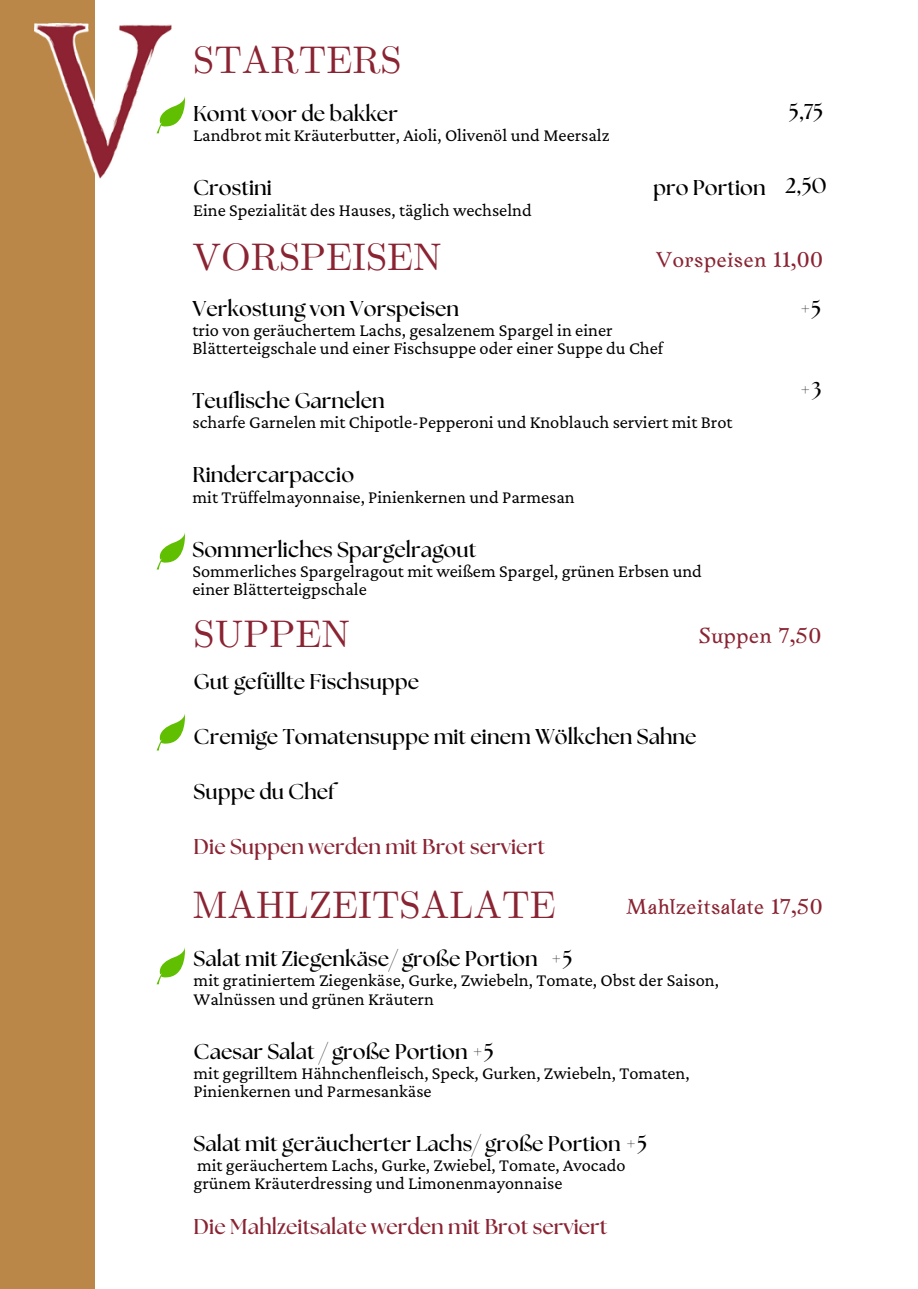
<style>
.page{position:relative;width:918px;height:1289px;background:#fff}
.page>*{position:absolute;margin:0;border:0;box-sizing:border-box;transform-origin:0 0}
.t1{font:38.25px "CMU Serif";color:#8a2332}
.t2{font:700 21.45px "The Seasons";color:#000}
.t3{font:700 21.45px "The Seasons";color:#8a2332}
.t4{font:21.45px "Zenaida";color:#8a2332}
.t5{font:18.3px/18px "Crimson Pro";color:#000}
</style>
<div class="page">
<div style="left:0;top:0;width:95px;height:1288px;background:#ba8748"></div>
<img style="left:34px;top:23px;width:137px;height:156px">
<svg style="left:156px;top:96px;width:29px;height:37px"></svg>
<svg style="left:156px;top:533px;width:29px;height:36px"></svg>
<svg style="left:156px;top:714px;width:29px;height:36px"></svg>
<svg style="left:156px;top:947px;width:29px;height:37px"></svg>
<h3 class="t1" style="left:193px;top:38px;width:210px">STARTERS</h3>
<p class="t2" style="left:193px;top:104px;width:206px">Komt voor de bakker</p>
<h2 class="t5" style="left:193px;top:126px;width:418px">Landbrot mit Kräuterbutter, Aioli, Olivenöl und Meersalz</h2>
<h2 class="t2" style="left:193px;top:178px;width:80px">Crostini</h2>
<h2 class="t2" style="left:653px;top:178px;width:114px">pro Portion</h2>
<p class="t5" style="left:193px;top:200px;width:340px">Eine Spezialität des Hauses, täglich wechselnd</p>
<p class="t2" style="left:789px;top:102px;width:36px">5,75</p>
<p class="t2" style="left:786px;top:175px;width:43px">2,50</p>
<p class="t1" style="left:193px;top:234px;width:251px">VORSPEISEN</p>
<p class="t2" style="left:193px;top:298px;width:268px">Verkostung von Vorspeisen</p>
<p class="t5" style="left:193px;top:321px;width:472px">trio von geräuchertem Lachs, gesalzenem Spargel in einer<br>Blätterteigschale und einer Fischsuppe oder einer Suppe du Chef</p>
<p class="t2" style="left:193px;top:391px;width:194px">Teuflische Garnelen</p>
<p class="t5" style="left:193px;top:413px;width:542px">scharfe Garnelen mit Chipotle-Pepperoni und Knoblauch serviert mit Brot</p>
<p class="t2" style="left:193px;top:465px;width:163px">Rindercarpaccio</p>
<h2 class="t5" style="left:193px;top:487px;width:384px">mit Trüffelmayonnaise, Pinienkernen und Parmesan</h2>
<h2 class="t2" style="left:193px;top:539px;width:285px">Sommerliches Spargelragout</h2>
<p class="t5" style="left:193px;top:561px;width:511px">Sommerliches Spargelragout mit weißem Spargel, grünen Erbsen und einer Blätterteigpschale</p>
<h3 class="t1" style="left:194px;top:611px;width:158px">SUPPEN</h3>
<h2 class="t2" style="left:194px;top:671px;width:227px">Gut gefüllte Fischsuppe</h2>
<h2 class="t2" style="left:194px;top:726px;width:504px">Cremige Tomatensuppe mit einem Wölkchen Sahne</h2>
<h2 class="t2" style="left:194px;top:781px;width:143px">Suppe du Chef</h2>
<p class="t3" style="left:194px;top:836px;width:353px">Die Suppen werden mit Brot serviert</p>
<p class="t1" style="left:193px;top:881px;width:365px">MAHLZEITSALATE</p>
<p class="t4" style="left:656px;top:246px;width:169px">Vorspeisen 11,00</p>
<h3 class="t2" style="left:799px;top:298px;width:24px">+5</h3>
<p class="t2" style="left:800px;top:379px;width:23px">+3</p>
<p class="t4" style="left:699px;top:622px;width:124px">Suppen 7,50</p>
<p class="t4" style="left:626px;top:893px;width:198px">Mahlzeitsalate 17,50</p>
<p class="t2" style="left:194px;top:948px;width:381px">Salat mit Ziegenkäse/ große Portion +5</p>
<p class="t5" style="left:194px;top:971px;width:527px">mit gratiniertem Ziegenkäse, Gurke, Zwiebeln, Tomate, Obst der Saison,<br>Walnüssen und grünen Kräutern</p>
<p class="t2" style="left:194px;top:1041px;width:302px">Caesar Salat / große Portion +5</p>
<p class="t5" style="left:194px;top:1063px;width:498px">mit gegrilltem Hähnchenfleisch, Speck, Gurken, Zwiebeln, Tomaten,<br>Pinienkernen und Parmesankäse</p>
<p class="t2" style="left:194px;top:1133px;width:455px">Salat mit geräucherter Lachs/ große Portion +5</p>
<p class="t5" style="left:197px;top:1155px;width:430px">mit geräuchertem Lachs, Gurke, Zwiebel, Tomate, Avocado</p>
<p class="t5" style="left:194px;top:1173px;width:370px">grünem Kräuterdressing und Limonenmayonnaise</p>
<p class="t3" style="left:194px;top:1216px;width:415px">Die Mahlzeitsalate werden mit Brot serviert</p>
</div>
